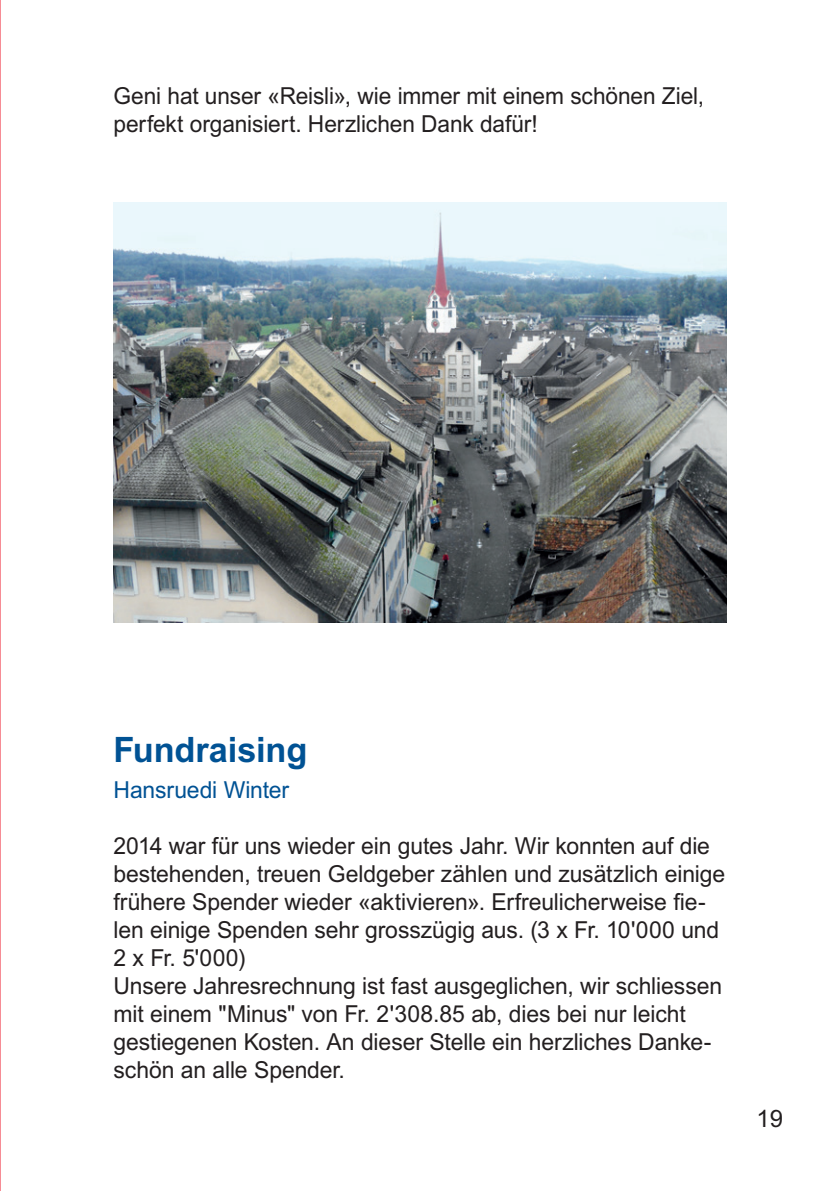
<style>
.page{position:relative;width:840px;height:1191px;background:#fff}
.page>*{position:absolute;margin:0;border:0;box-sizing:border-box;transform-origin:0 0}
.t1{font:700 35px "Arial";letter-spacing:-.005em;color:#005294}
.t2{font:24px "Arial";color:#231f20}
.t3{font:23.4px/28px "Arial";letter-spacing:-.005em;color:#231f20}
.t4{font:23.4px "Arial";letter-spacing:-.01em;color:#005294}
</style>
<div class="page">
<hr style="left:0;top:0;width:1px;height:1191px;background:#ee1b2c">
<img style="left:113px;top:203px;width:613px;height:419px">
<p class="t3" style="left:113px;top:81px;width:592px">Geni hat unser «Reisli», wie immer mit einem schönen Ziel, perfekt organisiert. Herzlichen Dank dafür!</p>
<h1 class="t1" style="left:113px;top:730px;width:195px">Fundraising</h1>
<p class="t4" style="left:113px;top:776px;width:177px">Hansruedi Winter</p>
<p class="t3" style="left:113px;top:831px;width:613px">2014 war für uns wieder ein gutes Jahr. Wir konnten auf die bestehenden, treuen Geldgeber zählen und zusätzlich einige frühere Spender wieder «aktivieren». Erfreulicherweise fie&shy;len einige Spenden sehr grosszügig aus. (3 x Fr. 10'000 und 2 x Fr. 5'000)<br>Unsere Jahresrechnung ist fast ausgeglichen, wir schliessen mit einem "Minus" von Fr. 2'308.85 ab, dies bei nur leicht gestiegenen Kosten. An dieser Stelle ein herzliches Danke&shy;schön an alle Spender.</p>
<p class="t2" style="left:756px;top:1104px;width:28px">19</p>
</div>
